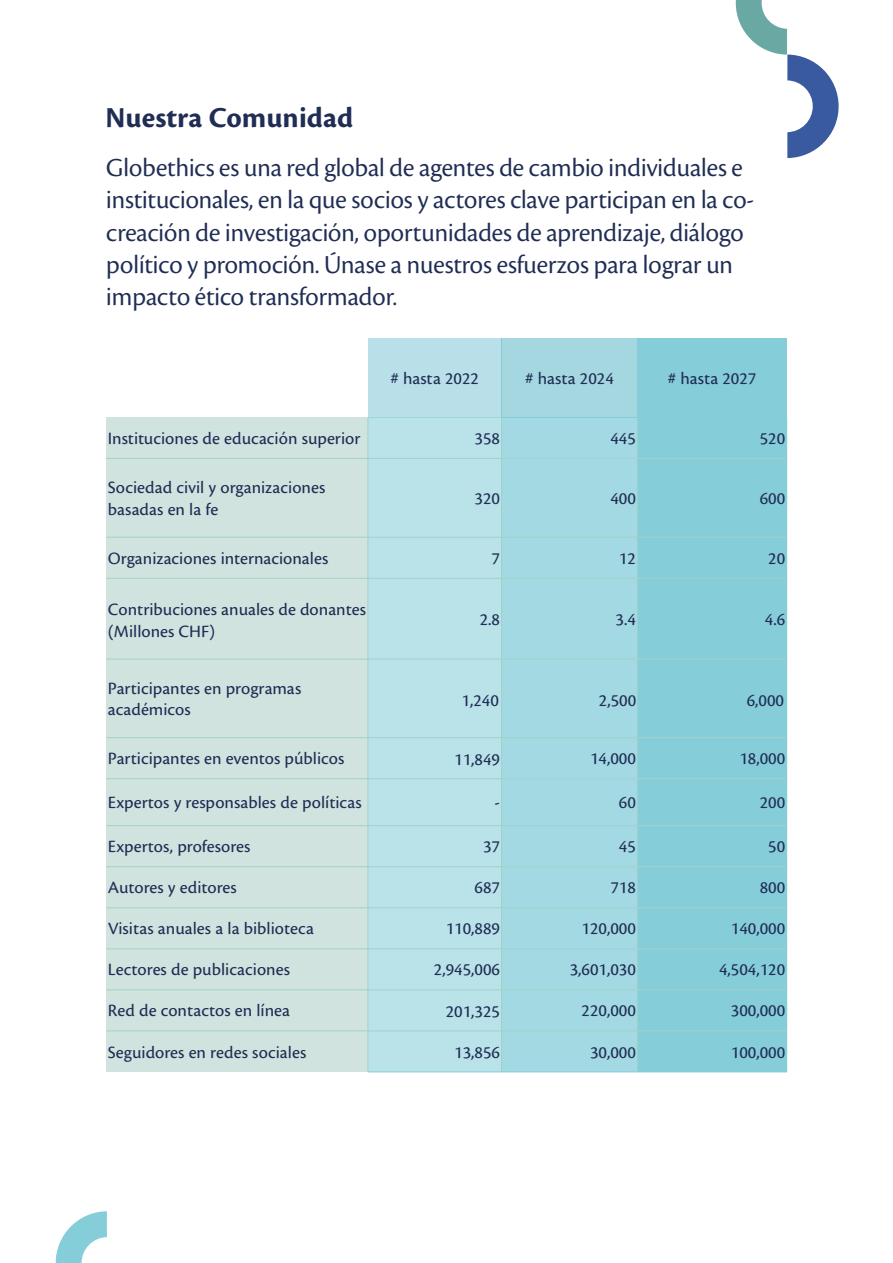
<style>
.page{position:relative;width:893px;height:1263px;background:#fff}
.page>*{position:absolute;margin:0;border:0;box-sizing:border-box;transform-origin:0 0}
.t1{font:700 30px "Cronos Pro";letter-spacing:.005em;color:#202d54}
.t2{font:27px/32.4px "Cronos Pro Disp";color:#202d54}
.t3{font:18px/21.6px "Cronos Pro Capt";color:#202d54}
</style>
<div class="page">
<div style="left:368px;top:338px;width:133px;height:79px;background:#b9e0e8"></div>
<div style="left:501px;top:338px;width:136px;height:79px;background:#a5d7e0"></div>
<div style="left:637px;top:338px;width:150px;height:79px;background:#86cdda"></div>
<div style="left:106px;top:417px;width:262px;height:655px;background:#d0e3df"></div>
<div style="left:368px;top:417px;width:133px;height:655px;background:#b9e2e9"></div>
<div style="left:501px;top:417px;width:136px;height:655px;background:#a3d9e2"></div>
<div style="left:637px;top:417px;width:150px;height:655px;background:#86cdda"></div>
<hr style="left:501px;top:338px;width:1px;height:80px;background:#86cdda">
<hr style="left:368px;top:417px;width:1px;height:654px;background:#a1d2cb">
<hr style="left:501px;top:418px;width:1px;height:653px;background:#a1d2cb">
<hr style="left:637px;top:418px;width:1px;height:653px;background:#a1d2cb">
<hr style="left:501px;top:417px;width:136px;height:1px;background:#86cdda">
<hr style="left:368px;top:1071px;width:419px;height:1px;background:#86cdda">
<hr style="left:106px;top:458px;width:680px;height:1px;background:#a1d2cb">
<hr style="left:106px;top:537px;width:680px;height:1px;background:#a1d2cb">
<hr style="left:106px;top:578px;width:680px;height:1px;background:#a1d2cb">
<hr style="left:106px;top:659px;width:680px;height:1px;background:#a1d2cb">
<hr style="left:106px;top:737px;width:680px;height:1px;background:#a1d2cb">
<hr style="left:106px;top:778px;width:680px;height:1px;background:#a1d2cb">
<hr style="left:106px;top:825px;width:680px;height:1px;background:#a1d2cb">
<hr style="left:106px;top:866px;width:680px;height:1px;background:#a1d2cb">
<hr style="left:106px;top:907px;width:680px;height:1px;background:#a1d2cb">
<hr style="left:106px;top:948px;width:680px;height:1px;background:#a1d2cb">
<hr style="left:106px;top:989px;width:680px;height:1px;background:#a1d2cb">
<hr style="left:106px;top:1030px;width:680px;height:1px;background:#a1d2cb">
<svg style="left:56px;top:1211px;width:51px;height:52px"></svg>
<svg style="left:736px;top:0;width:103px;height:158px"></svg>
<h1 class="t1" style="left:106px;top:103px;width:249px">Nuestra Comunidad</h1>
<p class="t2" style="left:106px;top:152px;width:649px">Globethics es una red global de agentes de cambio individuales e institucionales, en la que socios y actores clave participan en la co&shy;creación de investigación, oportunidades de aprendizaje, diálogo político y promoción. Únase a nuestros esfuerzos para lograr un impacto ético transformador.</p>
<p class="t3" style="left:390px;top:368px;width:90px"># hasta 2022</p>
<p class="t3" style="left:525px;top:368px;width:90px"># hasta 2024</p>
<p class="t3" style="left:668px;top:368px;width:90px"># hasta 2027</p>
<p class="t3" style="left:108px;top:428px;width:254px">Instituciones de educación superior</p>
<p class="t3" style="left:474px;top:428px;width:27px">358</p>
<p class="t3" style="left:610px;top:428px;width:27px">445</p>
<p class="t3" style="left:760px;top:428px;width:27px">520</p>
<p class="t3" style="left:108px;top:477px;width:219px">Sociedad civil y organizaciones basadas en la fe</p>
<p class="t3" style="left:474px;top:488px;width:27px">320</p>
<p class="t3" style="left:610px;top:488px;width:27px">400</p>
<p class="t3" style="left:760px;top:488px;width:27px">600</p>
<p class="t3" style="left:108px;top:548px;width:222px">Organizaciones internacionales</p>
<p class="t3" style="left:491px;top:548px;width:10px">7</p>
<p class="t3" style="left:619px;top:548px;width:18px">12</p>
<p class="t3" style="left:768px;top:548px;width:18px">20</p>
<p class="t3" style="left:108px;top:599px;width:260px">Contribuciones anuales de donantes (Millones CHF)</p>
<p class="t3" style="left:480px;top:609px;width:22px">2.8</p>
<p class="t3" style="left:616px;top:609px;width:22px">3.4</p>
<p class="t3" style="left:765px;top:609px;width:22px">4.6</p>
<p class="t3" style="left:108px;top:678px;width:195px">Participantes en programas académicos</p>
<p class="t3" style="left:461px;top:690px;width:39px">1,240</p>
<p class="t3" style="left:599px;top:689px;width:39px">2,500</p>
<p class="t3" style="left:747px;top:690px;width:39px">6,000</p>
<p class="t3" style="left:108px;top:748px;width:238px">Participantes en eventos públicos</p>
<p class="t3" style="left:454px;top:749px;width:47px">11,849</p>
<p class="t3" style="left:590px;top:748px;width:47px">14,000</p>
<p class="t3" style="left:739px;top:748px;width:47px">18,000</p>
<p class="t3" style="left:108px;top:792px;width:255px">Expertos y responsables de políticas</p>
<p class="t3" style="left:494px;top:792px;width:7px">-</p>
<p class="t3" style="left:619px;top:792px;width:18px">60</p>
<p class="t3" style="left:760px;top:792px;width:27px">200</p>
<p class="t3" style="left:108px;top:836px;width:144px">Expertos, profesores</p>
<p class="t3" style="left:483px;top:836px;width:18px">37</p>
<p class="t3" style="left:619px;top:836px;width:18px">45</p>
<p class="t3" style="left:768px;top:836px;width:18px">50</p>
<p class="t3" style="left:108px;top:877px;width:131px">Autores y editores</p>
<p class="t3" style="left:474px;top:877px;width:27px">687</p>
<p class="t3" style="left:610px;top:877px;width:27px">718</p>
<p class="t3" style="left:760px;top:877px;width:27px">800</p>
<p class="t3" style="left:108px;top:918px;width:208px">Visitas anuales a la biblioteca</p>
<p class="t3" style="left:446px;top:918px;width:56px">110,889</p>
<p class="t3" style="left:582px;top:918px;width:56px">120,000</p>
<p class="t3" style="left:731px;top:918px;width:56px">140,000</p>
<p class="t3" style="left:108px;top:959px;width:184px">Lectores de publicaciones</p>
<p class="t3" style="left:434px;top:959px;width:68px">2,945,006</p>
<p class="t3" style="left:570px;top:959px;width:68px">3,601,030</p>
<p class="t3" style="left:719px;top:959px;width:68px">4,504,120</p>
<p class="t3" style="left:108px;top:1000px;width:184px">Red de contactos en línea</p>
<p class="t3" style="left:446px;top:1002px;width:56px">201,325</p>
<p class="t3" style="left:582px;top:1001px;width:56px">220,000</p>
<p class="t3" style="left:731px;top:1001px;width:56px">300,000</p>
<p class="t3" style="left:108px;top:1042px;width:200px">Seguidores en redes sociales</p>
<p class="t3" style="left:454px;top:1042px;width:47px">13,856</p>
<p class="t3" style="left:590px;top:1042px;width:47px">30,000</p>
<p class="t3" style="left:731px;top:1042px;width:56px">100,000</p>
</div>
